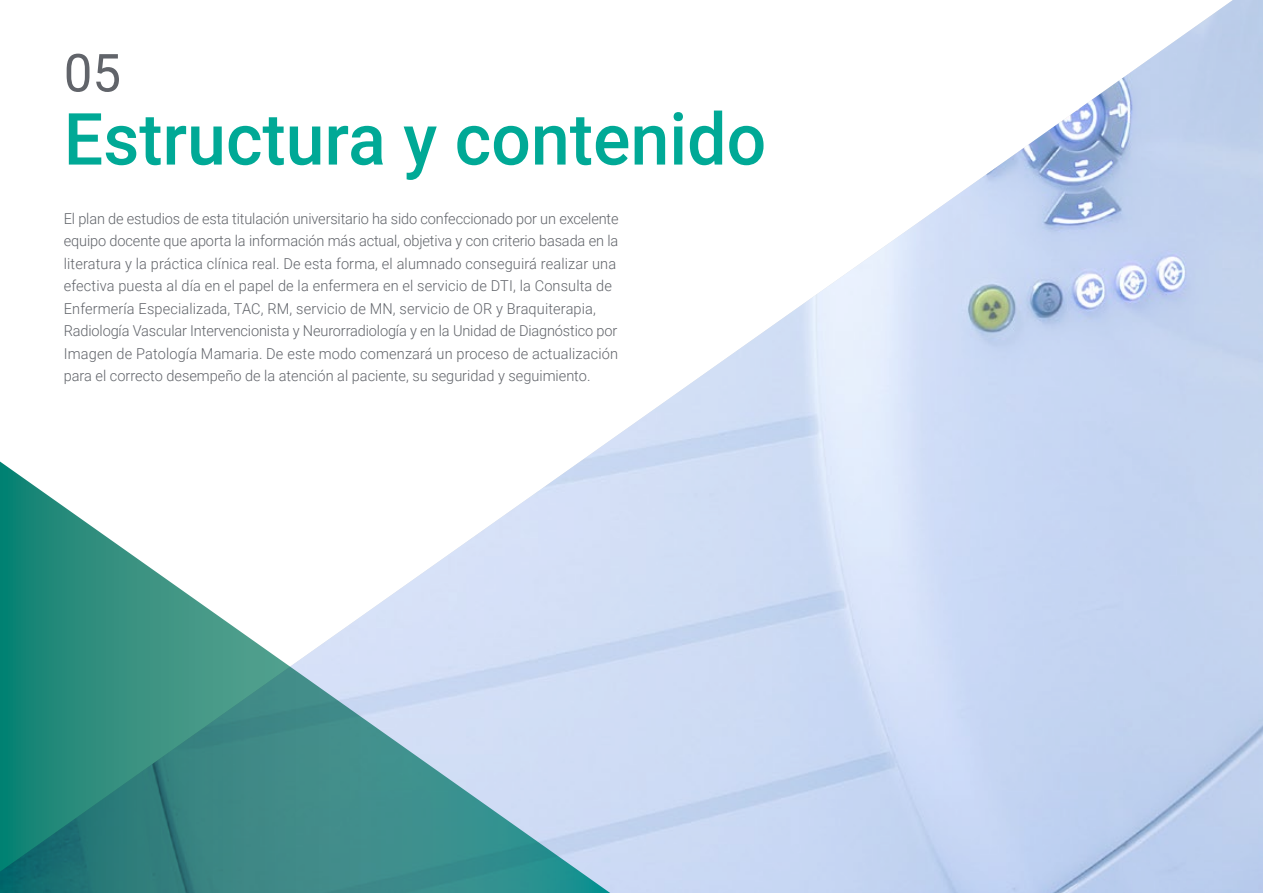
<style>
.page{position:relative;width:1263px;height:893px;background:#fff}
.page>*{position:absolute;margin:0;border:0;box-sizing:border-box;transform-origin:0 0}
.t1{font:500 72px "Roboto";color:#00a996}
.t2{font:52.5px "Roboto";color:#61646a}
.t3{font:300 15px/22.5px "Roboto";color:#61646a}
</style>
<div class="page">
<img style="left:602px;top:0;width:661px;height:893px">
<svg style="left:0;top:446px;width:640px;height:447px"></svg>
<h2 class="t2" style="left:64px;top:36px;width:59px">05</h2>
<h1 class="t1" style="left:64px;top:89px;width:704px">Estructura y contenido</h1>
<p class="t3" style="left:64px;top:207px;width:556px">El plan de estudios de esta titulación universitario ha sido confeccionado por un excelente equipo docente que aporta la información más actual, objetiva y con criterio basada en la literatura y la práctica clínica real. De esta forma, el alumnado conseguirá realizar una efectiva puesta al día en el papel de la enfermera en el servicio de DTI, la Consulta de Enfermería Especializada, TAC, RM, servicio de MN, servicio de OR y Braquiterapia, Radiología Vascular Intervencionista y Neurorradiología y en la Unidad de Diagnóstico por Imagen de Patología Mamaria. De este modo comenzará un proceso de actualización para el correcto desempeño de la atención al paciente, su seguridad y seguimiento.</p>
</div>
